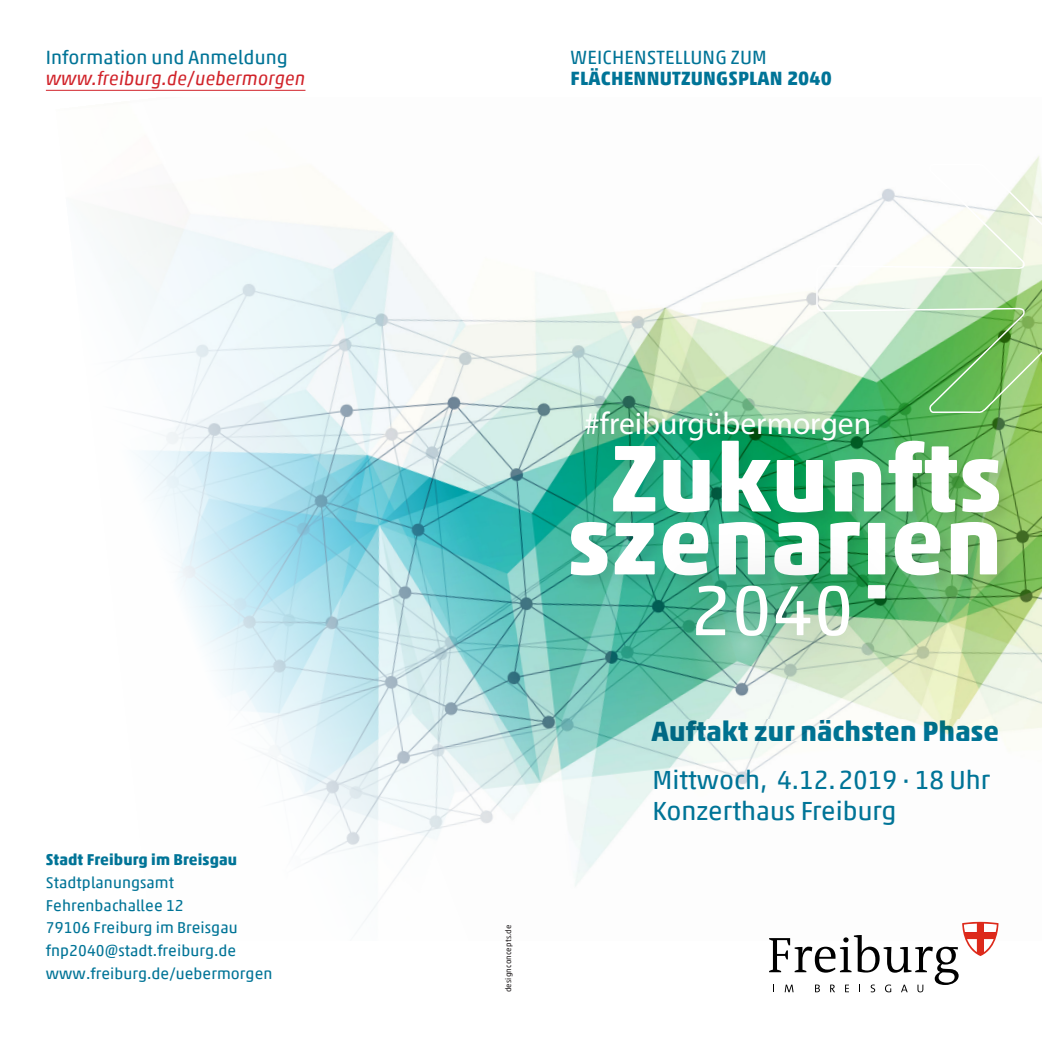
<style>
.page{position:relative;width:1042px;height:1042px;background:#fff}
.page>*{position:absolute;margin:0;border:0;box-sizing:border-box;transform-origin:0 0}
.Unterlegt{font:71.75px "Akko Pro";color:#fff}
.Unterlegt-2{font:31.5px "Myriad Pro";color:#fff}
.t1{font:700 28px "Akko Pro";letter-spacing:.005em;color:#007497}
.Unterlegt-3{font:26.25px/31px "Akko Pro";color:#007497}
.Einf__Abs{font:italic 19.25px/21px "Akko Pro";letter-spacing:.005em;color:#d1232a}
.Unterlegt-4{font:700 19.25px/21px "Akko Pro";letter-spacing:.01em;color:#007497}
.Copy_8_5pt{font:15.75px/22.8px "Akko Pro";letter-spacing:.005em;color:#007497}
.Copy_8_5pt-2{font:700 15.75px/22.8px "Akko Pro";letter-spacing:.005em;color:#007497}
.t2{font:7.88px "Akko Pro";letter-spacing:.025em;color:#231f20}
.s1{font-style:normal;color:#007497}
.s2{font-weight:400}
</style>
<div class="page">
<img style="left:121px;top:156px;width:921px;height:773px">
<div style="left:569px;top:409px;width:446px;height:206px;background:#231f20;opacity:.1"></div>
<svg style="left:571px;top:522px;width:426px;height:76px"></svg>
<svg style="left:613px;top:441px;width:386px;height:71px"></svg>
<svg style="left:769px;top:922px;width:229px;height:70px"></svg>
<svg style="left:815px;top:164px;width:227px;height:249px"></svg>
<div style="left:638px;top:525px;width:271px;height:170px;background:#231f20;opacity:.35"></div>
<svg style="left:691px;top:591px;width:106px;height:106px;background:#87c5ad"></svg>
<hr style="left:46px;top:90px;width:259px;height:1px;background:#d1232a">
<p class="Einf__Abs" style="left:46px;top:47px;width:261px"><span class="s1">Information und Anmeldung </span>www.freiburg.de/uebermorgen</p>
<p class="Copy_8_5pt-2" style="left:46px;top:848px;width:193px">Stadt Freiburg im Breisgau<br><span class="s2">Stadtplanungsamt</span></p>
<p class="Copy_8_5pt" style="left:46px;top:893px;width:193px">Fehrenbachallee 12<br>79106 Freiburg im Breisgau</p>
<p class="Copy_8_5pt" style="left:46px;top:939px;width:228px">fnp2040@stadt.freiburg.de www.freiburg.de/uebermorgen</p>
<p class="Unterlegt-4" style="left:570px;top:47px;width:263px"><span class="s2">WEICHENSTELLUNG ZUM<br></span>FLÄCHENNUTZUNGSPLAN 2040</p>
<p class="t2" style="left:503px;top:992px;width:69px;rotate:-90deg">designconcepts.de</p>
<p class="Unterlegt-2" style="left:584px;top:404px;width:288px">#freiburgübermorgen</p>
<p class="Unterlegt" style="left:691px;top:566px;width:164px">2040</p>
<h3 class="t1" style="left:651px;top:713px;width:349px">Auftakt zur nächsten Phase</h3>
<p class="Unterlegt-3" style="left:652px;top:764px;width:339px">Mittwoch, 4.12.2019 · 18 Uhr<br>Konzerthaus Freiburg</p>
</div>
